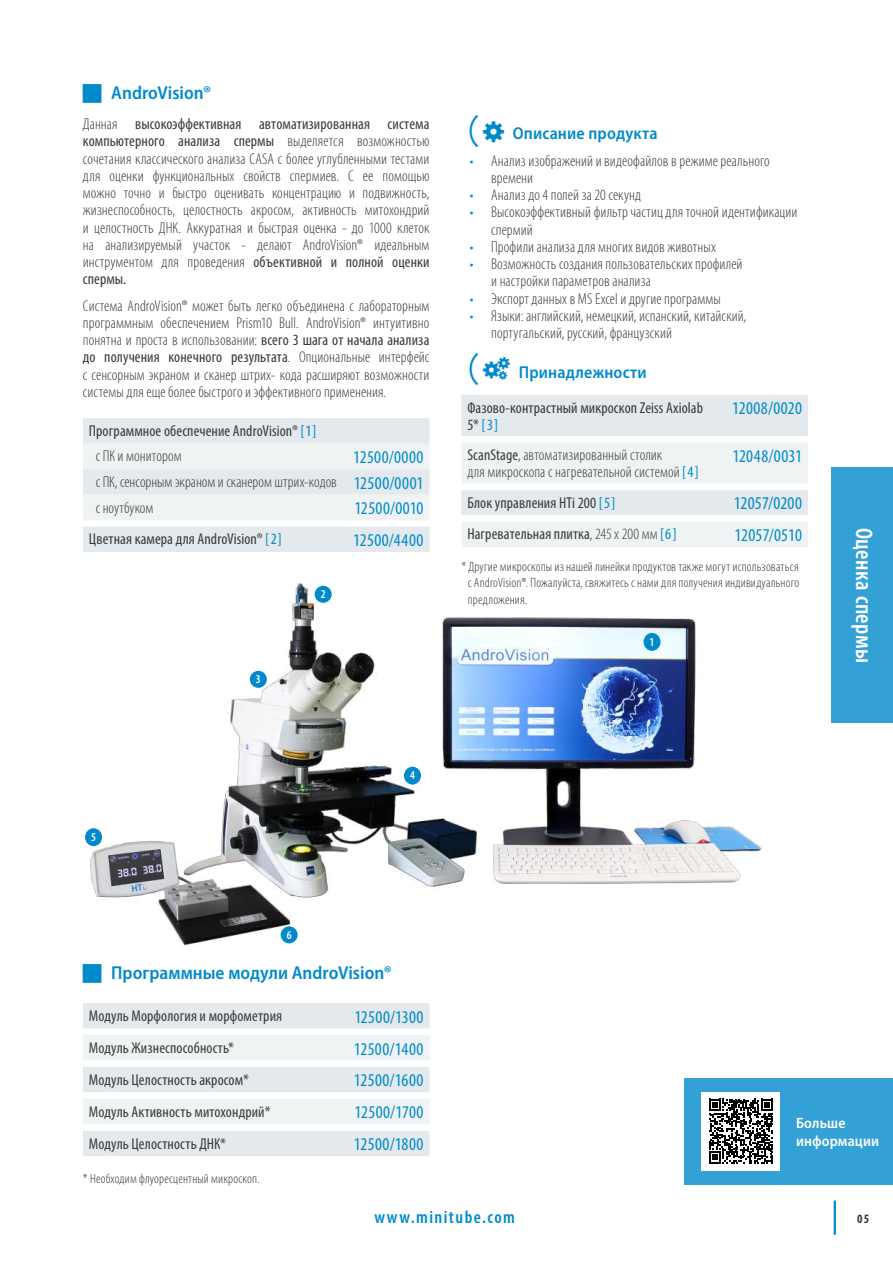
<style>
.page{position:relative;width:893px;height:1263px;background:#fff}
.page>*{position:absolute;margin:0;border:0;box-sizing:border-box;transform-origin:0 0}
.t1{font:600 condensed 24px "Myriad Pro";letter-spacing:.02em;color:#fff}
.t2{font:600 semi-condensed 18.75px "Myriad Pro";color:#008acb}
.t3{font:condensed 18px "Myriad Pro";letter-spacing:.015em;color:#008acb}
.t4{font:600 condensed 18px "Myriad Pro";letter-spacing:.08em;color:#008acb}
.t5{font:600 semi-condensed 17.25px "Myriad Pro";letter-spacing:.01em;color:#008acb}
.t6{font:300 condensed 15.75px/17.2px "Myriad Pro";letter-spacing:.005em;color:#3b3b3a}
.t7{font:condensed 15.75px/25.5px "Myriad Pro";letter-spacing:.005em;color:#3b3b3a}
.t8{font:600 semi-condensed 15px/18px "Myriad Pro";letter-spacing:.01em;color:#fff}
.t9{font:300 condensed 13.5px/16.2px "Myriad Pro";letter-spacing:.01em;color:#3b3b3a;text-align:justify}
.t10{font:700 condensed 12.75px "Myriad Pro";color:#3b3b3a}
.t11{font:600 condensed 12px "Myriad Pro";color:#fff}
.s1{font-weight:400}
.s2{color:#008acb}
.s3{font-weight:300}
.s4{font-weight:400;font-size:18px;color:#008acb}
.s5{font-family:"MS Gothic";font-weight:400;font-stretch:normal;font-size:36px}
.s6{font-weight:400;color:#008acb}
</style>
<div class="page">
<hr style="left:834px;top:1200px;width:2px;height:35px;background:#008acb">
<div style="left:831px;top:468px;width:62px;height:255px;background:#33a1d5"></div>
<div style="left:83px;top:418px;width:346px;height:738px;background:#e3e9ec"></div>
<svg style="left:83px;top:444px;width:346px;height:108px;fill:#f0f3f4"></svg>
<svg style="left:83px;top:552px;width:346px;height:579px"></svg>
<div style="left:685px;top:1078px;width:208px;height:106px;background:#33a1d5"></div>
<div style="left:702px;top:1092px;width:78px;height:78px;background:#fff"></div>
<svg style="left:709px;top:1099px;width:64px;height:64px"></svg>
<svg style="left:461px;top:395px;width:347px;height:152px"></svg>
<img style="left:85px;top:499px;width:689px;height:455px">
<div style="left:643px;top:633px;width:17px;height:18px;background:#008acb;border-radius:50%"></div>
<div style="left:404px;top:767px;width:17px;height:17px;background:#008acb;border-radius:50%"></div>
<div style="left:85px;top:828px;width:17px;height:18px;background:#008acb;border-radius:50%"></div>
<div style="left:315px;top:586px;width:17px;height:17px;background:#008acb;border-radius:50%"></div>
<div style="left:250px;top:671px;width:17px;height:17px;background:#008acb;border-radius:50%"></div>
<div style="left:281px;top:926px;width:17px;height:17px;background:#008acb;border-radius:50%"></div>
<svg style="left:83px;top:964px;width:19px;height:19px"></svg>
<p class="t2" style="left:111px;top:81px;width:101px">AndroVision®</p>
<p class="t6" style="left:83px;top:115px;width:348px;text-align:justify">Данная <span class="s1">высокоэффективная автоматизированная система компьютерного анализа спермы</span> выделяется возможностью сочетания классического анализа CASA с более углубленными тестами для оценки функциональных свойств спермиев. С ее помощью можно точно и быстро оценивать концентрацию и подвижность, жизнеспособность, целостность акросом, активность митохондрий и целостность ДНК. Аккуратная и быстрая оценка - до 1000 клеток на анализируемый участок - делают AndroVision® идеальным инструментом для проведения <span class="s1">объективной и полной оценки спермы.</span></p>
<p class="t6" style="left:83px;top:297px;width:348px;text-align:justify">Система AndroVision®️ может быть легко объединена с лабораторным программным обеспечением Prism10 Bull. AndroVision®️ интуитивно понятна и проста в использовании: <span class="s1">всего 3 шага от начала анализа до получения конечного результата</span>. Опциональные интерфейс с сенсорным экраном и сканер штрих- кода расширяют возможности системы для еще более быстрого и эффективного применения.</p>
<p class="t7" style="left:96px;top:418px;width:222px;text-indent:-7px">Программное обеспечение AndroVision® <span class="s2">[1] </span><span class="s3">с ПК и монитором</span></p>
<p class="t3" style="left:353px;top:446px;width:72px">12500/0000</p>
<p class="t6" style="left:96px;top:469px;width:329px;line-height:25.5px">с ПК, сенсорным экраном и сканером штрих-кодов <span class="s4">12500/0001 </span>с ноутбуком</p>
<p class="t3" style="left:354px;top:497px;width:71px">12500/0010</p>
<p class="t7" style="left:89px;top:526px;width:194px">Цветная камера для AndroVision® <span class="s2">[2]</span></p>
<p class="t3" style="left:353px;top:529px;width:72px">12500/4400</p>
<p class="t11" style="left:256px;top:672px;width:6px">3</p>
<p class="t11" style="left:321px;top:587px;width:6px">2</p>
<p class="t5" style="left:461px;top:123px;width:198px"><span class="s5">(</span> Опиcание продукта</p>
<p class="t6" style="left:491px;top:152px;width:280px;text-indent:-21px"><span class="s2">•</span> Анализ изображений и видеофайлов в режиме реального времени</p>
<p class="t6" style="left:470px;top:186px;width:173px"><span class="s2">•</span> Анализ до 4 полей за 20 секунд</p>
<p class="t6" style="left:491px;top:203px;width:308px;text-indent:-21px"><span class="s2">•</span> Высокоэффективный фильтр частиц для точной идентификации спермий</p>
<p class="t6" style="left:470px;top:238px;width:247px"><span class="s2">•</span> Профили анализа для многих видов животных</p>
<p class="t6" style="left:491px;top:255px;width:253px;text-indent:-21px"><span class="s2">•</span> Возможность создания пользовательских профилей и настройки параметров анализа</p>
<p class="t6" style="left:470px;top:290px;width:252px"><span class="s2">•</span> Экспорт данных в MS Excel и другие программы</p>
<p class="t6" style="left:491px;top:307px;width:257px;text-indent:-21px"><span class="s2">•</span> Языки: английский, немецкий, испанский, китайский, португальский, русский, французский</p>
<p class="t5" style="left:461px;top:361px;width:187px"><span class="s5">(</span> Принадлежности</p>
<p class="t7" style="left:467px;top:399px;width:237px;line-height:17.2px">Фазово-контрастный микроскоп Zeiss Axiolab<br>5* <span class="s2">[3]</span></p>
<p class="t3" style="left:732px;top:398px;width:71px">12008/0020</p>
<p class="t6" style="left:467px;top:446px;width:233px"><span class="s1">ScanStage</span>, автоматизированный столик<br>для микроскопа с нагревательной системой <span class="s6">[4]</span></p>
<p class="t3" style="left:732px;top:445px;width:71px">12048/0031</p>
<p class="t7" style="left:467px;top:489px;width:150px">Блок управления HTi 200 <span class="s2">[5]</span></p>
<p class="t3" style="left:734px;top:492px;width:70px">12057/0200</p>
<p class="t7" style="left:467px;top:521px;width:211px">Нагревательная плитка<span class="s3">, 245 х 200 мм</span> <span class="s2">[6]</span></p>
<p class="t3" style="left:735px;top:524px;width:69px">12057/0510</p>
<p class="t9" style="left:468px;top:558px;width:333px;text-indent:-6px">* Другие микроскопы из нашей линейки продуктов также могут использоваться с AndroVision®. Пожалуйста, свяжитесь с нами для получения индивидуального предложения.</p>
<p class="t11" style="left:650px;top:634px;width:6px">1</p>
<p class="t11" style="left:91px;top:829px;width:6px">5</p>
<p class="t11" style="left:410px;top:768px;width:6px">4</p>
<h1 class="t1" style="left:879px;top:528px;width:137px;rotate:90deg">Оценка спермы</h1>
<p class="t11" style="left:287px;top:927px;width:6px">6</p>
<p class="t2" style="left:111px;top:961px;width:282px">Программные модули AndroVision®</p>
<p class="t7" style="left:89px;top:1003px;width:195px">Модуль Морфология и морфометрия</p>
<p class="t3" style="left:354px;top:1006px;width:71px">12500/1300</p>
<p class="t7" style="left:89px;top:1035px;width:147px">Модуль Жизнеспособность*</p>
<p class="t3" style="left:354px;top:1038px;width:71px">12500/1400</p>
<p class="t7" style="left:89px;top:1066px;width:162px">Модуль Целостность акросом*</p>
<p class="t3" style="left:354px;top:1069px;width:71px">12500/1600</p>
<p class="t7" style="left:89px;top:1098px;width:183px">Модуль Активность митохондрий*</p>
<p class="t3" style="left:355px;top:1101px;width:70px">12500/1700</p>
<p class="t7" style="left:89px;top:1130px;width:139px">Модуль Целостность ДНК*</p>
<p class="t3" style="left:354px;top:1133px;width:71px">12500/1800</p>
<p class="t9" style="left:83px;top:1170px;width:178px">* Необходим флуоресцентный микроскоп.</p>
<p class="t8" style="left:796px;top:1113px;width:85px">Больше информации</p>
<p class="t4" style="left:374px;top:1205px;width:142px">www.minitube.com</p>
<p class="t10" style="left:857px;top:1211px;width:13px">05</p>
</div>
